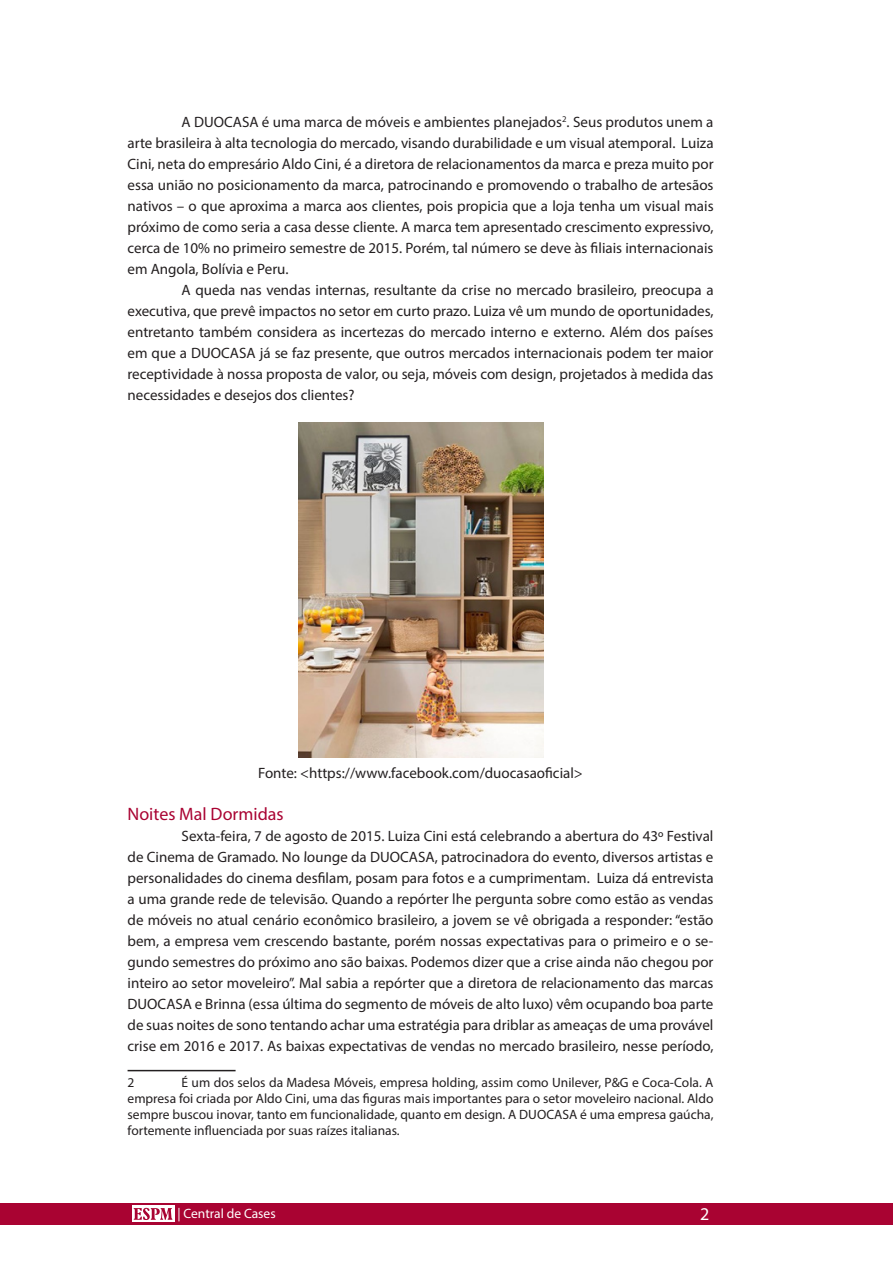
<style>
.page{position:relative;width:893px;height:1263px;background:#fff}
.page>*{position:absolute;margin:0;border:0;box-sizing:border-box;transform-origin:0 0}
.subtitulo_textocorri{font:18px "Myriad Pro";color:#a90332}
.t1{font:18px "Myriad Pro";color:#fff}
.corpotexto{font:15px/21px "Myriad Pro";color:#231f20;text-align:justify}
.t2{font:13.5px/16.2px "Myriad Pro";color:#231f20;text-align:justify}
.t3{font:13.5px "Myriad Pro";color:#fff}
</style>
<div class="page">
<div style="left:0;top:1203px;width:893px;height:22px;background:#a90332"></div>
<div style="left:132px;top:1206px;width:42px;height:16px;background:#fff"></div>
<svg style="left:134px;top:1208px;width:38px;height:12px"></svg>
<img style="left:298px;top:422px;width:245px;height:335px">
<hr style="left:128px;top:1070px;width:108px;height:1px;background:#231f20">
<p class="corpotexto" style="left:128px;top:112px;width:587px;text-indent:54px">A DUOCASA é uma marca de móveis e ambientes planejados<sup>2</sup>. Seus produtos unem a arte brasileira à alta tecnologia do mercado, visando durabilidade e um visual atemporal. Luiza Cini, neta do empresário Aldo Cini, é a diretora de relacionamentos da marca e preza muito por essa união no posicionamento da marca, patrocinando e promovendo o trabalho de artesãos nativos – o que aproxima a marca aos clientes, pois propicia que a loja tenha um visual mais próximo de como seria a casa desse cliente. A marca tem apresentado crescimento expressivo, cerca de 10% no primeiro semestre de 2015. Porém, tal número se deve às filiais internacionais em Angola, Bolívia e Peru.</p>
<p class="corpotexto" style="left:128px;top:280px;width:587px;text-indent:54px">A queda nas vendas internas, resultante da crise no mercado brasileiro, preocupa a executiva, que prevê impactos no setor em curto prazo. Luiza vê um mundo de oportunidades, entretanto também considera as incertezas do mercado interno e externo. Além dos países em que a DUOCASA já se faz presente, que outros mercados internacionais podem ter maior receptividade à nossa proposta de valor, ou seja, móveis com design, projetados à medida das necessidades e desejos dos clientes?</p>
<p class="corpotexto" style="left:258px;top:763px;width:326px">Fonte: &lt;https://www.facebook.com/duocasaoficial&gt;</p>
<p class="subtitulo_textocorri" style="left:128px;top:803px;width:158px">Noites Mal Dormidas</p>
<p class="corpotexto" style="left:128px;top:826px;width:587px;text-indent:54px">Sexta-feira, 7 de agosto de 2015. Luiza Cini está celebrando a abertura do 43º Festival de Cinema de Gramado. No lounge da DUOCASA, patrocinadora do evento, diversos artistas e personalidades do cinema desfilam, posam para fotos e a cumprimentam. Luiza dá entrevista a uma grande rede de televisão. Quando a repórter lhe pergunta sobre como estão as vendas de móveis no atual cenário econômico brasileiro, a jovem se vê obrigada a responder: “estão bem, a empresa vem crescendo bastante, porém nossas expectativas para o primeiro e o se&shy;gundo semestres do próximo ano são baixas. Podemos dizer que a crise ainda não chegou por inteiro ao setor moveleiro”. Mal sabia a repórter que a diretora de relacionamento das marcas DUOCASA e Brinna (essa última do segmento de móveis de alto luxo) vêm ocupando boa parte de suas noites de sono tentando achar uma estratégia para driblar as ameaças de uma provável crise em 2016 e 2017. As baixas expectativas de vendas no mercado brasileiro, nesse período,</p>
<p class="t2" style="left:128px;top:1074px;width:8px">2</p>
<p class="t2" style="left:128px;top:1074px;width:587px;text-indent:54px">É um dos selos da Madesa Móveis, empresa holding, assim como Unilever, P&amp;G e Coca-Cola. A empresa foi criada por Aldo Cini, uma das figuras mais importantes para o setor moveleiro nacional. Aldo sempre buscou inovar, tanto em funcionalidade, quanto em design. A DUOCASA é uma empresa gaúcha, fortemente influenciada por suas raízes italianas.</p>
<p class="t3" style="left:177px;top:1205px;width:100px">| Central de Cases</p>
<p class="t1" style="left:700px;top:1203px;width:11px">2</p>
</div>
